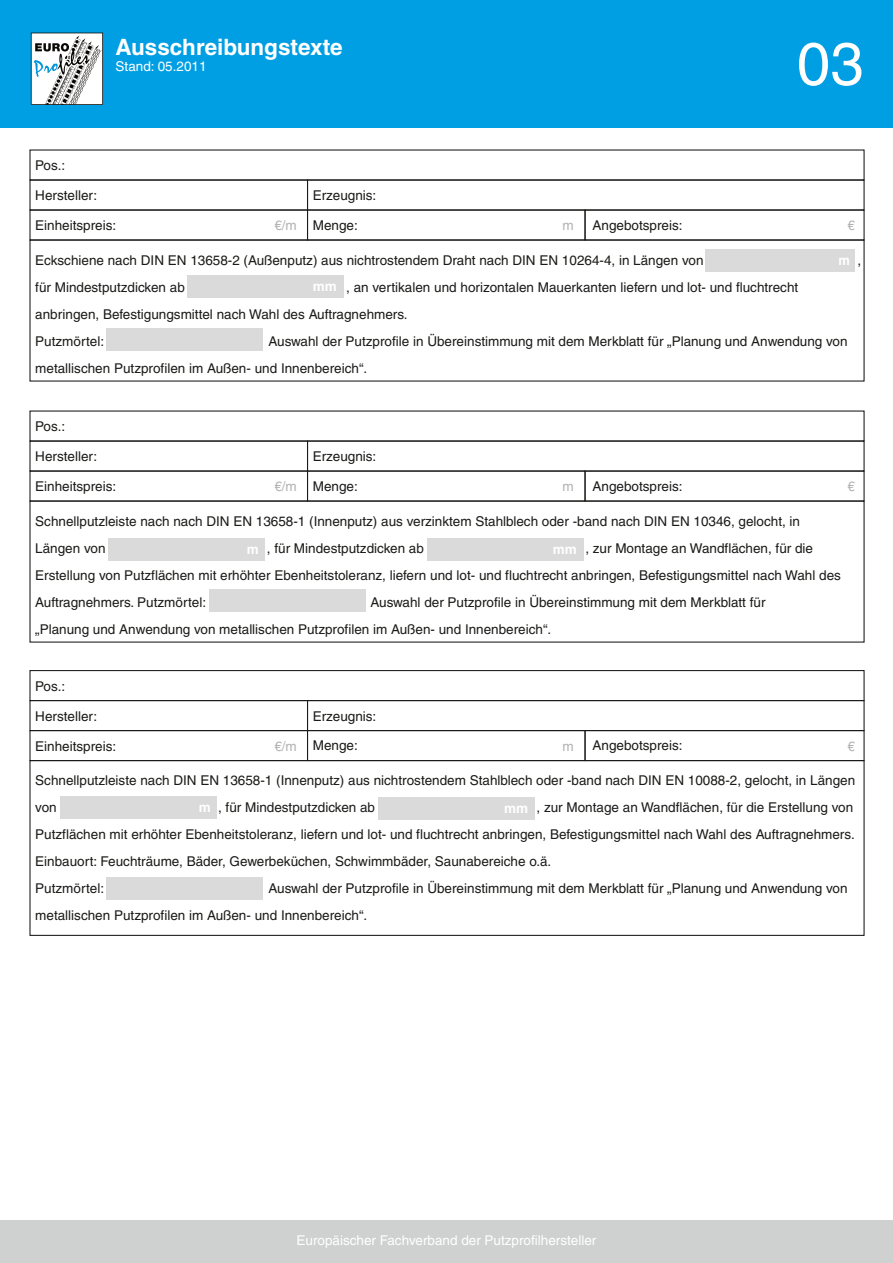
<style>
.page{position:relative;width:893px;height:1263px;background:#fff}
.page>*{position:absolute;margin:0;border:0;box-sizing:border-box;transform-origin:0 0}
.t1{font:60px "Helvetica LT";color:#fff}
.t2{font:700 22.5px "Helvetica LT";color:#fff}
.t3{font:13.5px/27px "Helvetica LT";color:#1a1a18}
.t4{font:13.5px "Helvetica LT";color:#fff}
.t5{font:13.5px "Helvetica LT";color:#b1b2b3}
.t6{font:700 13.5px "Helvetica LT";color:#fff}
.t7{font:700 13.5px "Helvetica LT";color:#fff;scale:.96 1}
</style>
<div class="page">
<div style="left:0;top:0;width:893px;height:128px;background:#009ee3"></div>
<div style="left:0;top:1220px;width:893px;height:43px;background:#cfd0d0"></div>
<svg style="left:31px;top:33px;width:72px;height:72px"></svg>
<div style="left:29px;top:179px;width:279px;height:32px;border:1px solid #1a1a18"></div>
<div style="left:29px;top:209px;width:279px;height:32px;border:1px solid #1a1a18"></div>
<div style="left:307px;top:209px;width:279px;height:32px;border:1px solid #1a1a18"></div>
<div style="left:584px;top:209px;width:281px;height:32px;border:1px solid #1a1a18"></div>
<div style="left:307px;top:179px;width:558px;height:32px;border:1px solid #1a1a18"></div>
<div style="left:706px;top:249px;width:149px;height:23px;background:#dadada"></div>
<div style="left:107px;top:328px;width:156px;height:23px;background:#dadada"></div>
<div style="left:188px;top:275px;width:156px;height:23px;background:#dadada"></div>
<div style="left:29px;top:440px;width:279px;height:32px;border:1px solid #1a1a18"></div>
<div style="left:29px;top:470px;width:279px;height:32px;border:1px solid #1a1a18"></div>
<div style="left:307px;top:470px;width:279px;height:32px;border:1px solid #1a1a18"></div>
<div style="left:584px;top:470px;width:281px;height:32px;border:1px solid #1a1a18"></div>
<div style="left:307px;top:440px;width:558px;height:32px;border:1px solid #1a1a18"></div>
<div style="left:108px;top:538px;width:156px;height:22px;background:#dadada"></div>
<div style="left:209px;top:590px;width:156px;height:22px;background:#dadada"></div>
<div style="left:428px;top:538px;width:156px;height:22px;background:#dadada"></div>
<div style="left:29px;top:670px;width:836px;height:31px;border:1px solid #1a1a18"></div>
<div style="left:29px;top:760px;width:836px;height:176px;border:1px solid #1a1a18"></div>
<div style="left:29px;top:700px;width:279px;height:31px;border:1px solid #1a1a18"></div>
<div style="left:29px;top:730px;width:279px;height:31px;border:1px solid #1a1a18"></div>
<div style="left:307px;top:730px;width:279px;height:31px;border:1px solid #1a1a18"></div>
<div style="left:584px;top:730px;width:281px;height:31px;border:1px solid #1a1a18"></div>
<div style="left:307px;top:700px;width:558px;height:31px;border:1px solid #1a1a18"></div>
<div style="left:60px;top:796px;width:156px;height:22px;background:#dadada"></div>
<div style="left:107px;top:877px;width:156px;height:22px;background:#dadada"></div>
<div style="left:379px;top:797px;width:156px;height:23px;background:#dadada"></div>
<h2 class="t2" style="left:116px;top:33px;width:229px">Ausschreibungstexte</h2>
<p class="t4" style="left:116px;top:58px;width:92px">Stand: 05.2011</p>
<h1 class="t1" style="left:797px;top:29px;width:68px">03</h1>
<p class="t3" style="left:35px;top:152px;width:31px">Pos.:</p>
<p class="t3" style="left:35px;top:182px;width:63px">Hersteller:</p>
<p class="t3" style="left:35px;top:212px;width:83px">Einheitspreis:</p>
<p class="t3" style="left:35px;top:246px;width:670px">Eckschiene nach DIN EN 13658-2 (Außenputz) aus nichtrostendem Draht nach DIN EN 10264-4, in Längen von</p>
<p class="t3" style="left:857px;top:246px;width:5px">,</p>
<p class="t3" style="left:35px;top:273px;width:151px">für Mindestputzdicken ab</p>
<p class="t3" style="left:313px;top:181px;width:65px;line-height:29.2px">Erzeugnis:<br>Menge:</p>
<p class="t3" style="left:593px;top:211px;width:92px">Angebotspreis:</p>
<p class="t5" style="left:274px;top:218px;width:24px">€/m</p>
<p class="t5" style="left:562px;top:218px;width:13px">m</p>
<p class="t5" style="left:847px;top:218px;width:9px">€</p>
<p class="t7" style="left:839px;top:252px;width:13px">m</p>
<p class="t3" style="left:35px;top:273px;width:764px;text-indent:311px">, an vertikalen und horizontalen Mauerkanten liefern und lot- und fluchtrecht anbringen, Befestigungsmittel nach Wahl des Auftragnehmers.<br>Putzmörtel:</p>
<p class="t6" style="left:313px;top:278px;width:26px">mm</p>
<p class="t3" style="left:35px;top:327px;width:814px;text-indent:233px">Auswahl der Putzprofile in Übereinstimmung mit dem Merkblatt für „Planung und Anwendung von metallischen Putzprofilen im Außen- und Innenbereich“.</p>
<p class="t3" style="left:35px;top:413px;width:31px">Pos.:</p>
<p class="t3" style="left:35px;top:443px;width:63px">Hersteller:</p>
<p class="t3" style="left:35px;top:473px;width:83px">Einheitspreis:</p>
<p class="t3" style="left:35px;top:507px;width:766px">Schnellputzleiste nach nach DIN EN 13658-1 (Innenputz) aus verzinktem Stahlblech oder -band nach DIN EN 10346, gelocht, in<br>Längen von</p>
<p class="t3" style="left:313px;top:442px;width:65px;line-height:29.2px">Erzeugnis:<br>Menge:</p>
<p class="t3" style="left:593px;top:472px;width:92px">Angebotspreis:</p>
<p class="t5" style="left:274px;top:479px;width:24px">€/m</p>
<p class="t5" style="left:562px;top:479px;width:13px">m</p>
<p class="t5" style="left:847px;top:479px;width:9px">€</p>
<p class="t3" style="left:35px;top:534px;width:807px;text-indent:550px">, zur Montage an Wandflächen, für die<br>Erstellung von Putzflächen mit erhöhter Ebenheitstoleranz, liefern und lot- und fluchtrecht anbringen, Befestigungsmittel nach Wahl des<br>Auftragnehmers. Putzmörtel:</p>
<p class="t3" style="left:267px;top:534px;width:159px">, für Mindestputzdicken ab</p>
<p class="t6" style="left:247px;top:541px;width:14px">m</p>
<p class="t6" style="left:553px;top:541px;width:26px">mm</p>
<p class="t3" style="left:35px;top:588px;width:732px;text-indent:335px">Auswahl der Putzprofile in Übereinstimmung mit dem Merkblatt für „Planung und Anwendung von metallischen Putzprofilen im Außen- und Innenbereich“.</p>
<p class="t3" style="left:35px;top:672px;width:31px">Pos.:</p>
<p class="t3" style="left:35px;top:702px;width:63px">Hersteller:</p>
<p class="t3" style="left:35px;top:732px;width:83px">Einheitspreis:</p>
<p class="t3" style="left:35px;top:767px;width:821px">Schnellputzleiste nach DIN EN 13658-1 (Innenputz) aus nichtrostendem Stahlblech oder -band nach DIN EN 10088-2, gelocht, in Längen von</p>
<p class="t3" style="left:313px;top:701px;width:65px;line-height:29.2px">Erzeugnis:<br>Menge:</p>
<p class="t3" style="left:593px;top:732px;width:92px">Angebotspreis:</p>
<p class="t5" style="left:274px;top:738px;width:24px">€/m</p>
<p class="t5" style="left:562px;top:738px;width:13px">m</p>
<p class="t5" style="left:847px;top:738px;width:9px">€</p>
<p class="t3" style="left:35px;top:794px;width:821px;text-indent:501px">, zur Montage an Wandflächen, für die Erstellung von Putzflächen mit erhöhter Ebenheitstoleranz, liefern und lot- und fluchtrecht anbringen, Befestigungsmittel nach Wahl des Auftragnehmers.<br>Einbauort: Feuchträume, Bäder, Gewerbeküchen, Schwimmbäder, Saunabereiche o.ä.<br>Putzmörtel:</p>
<p class="t3" style="left:218px;top:794px;width:159px">, für Mindestputzdicken ab</p>
<p class="t6" style="left:199px;top:799px;width:14px">m</p>
<p class="t6" style="left:504px;top:800px;width:26px">mm</p>
<p class="t3" style="left:35px;top:875px;width:814px;text-indent:233px">Auswahl der Putzprofile in Übereinstimmung mit dem Merkblatt für „Planung und Anwendung von metallischen Putzprofilen im Außen- und Innenbereich“.</p>
<p class="t4" style="left:297px;top:1232px;width:301px">Europäischer Fachverband der Putzprofilhersteller</p>
</div>
